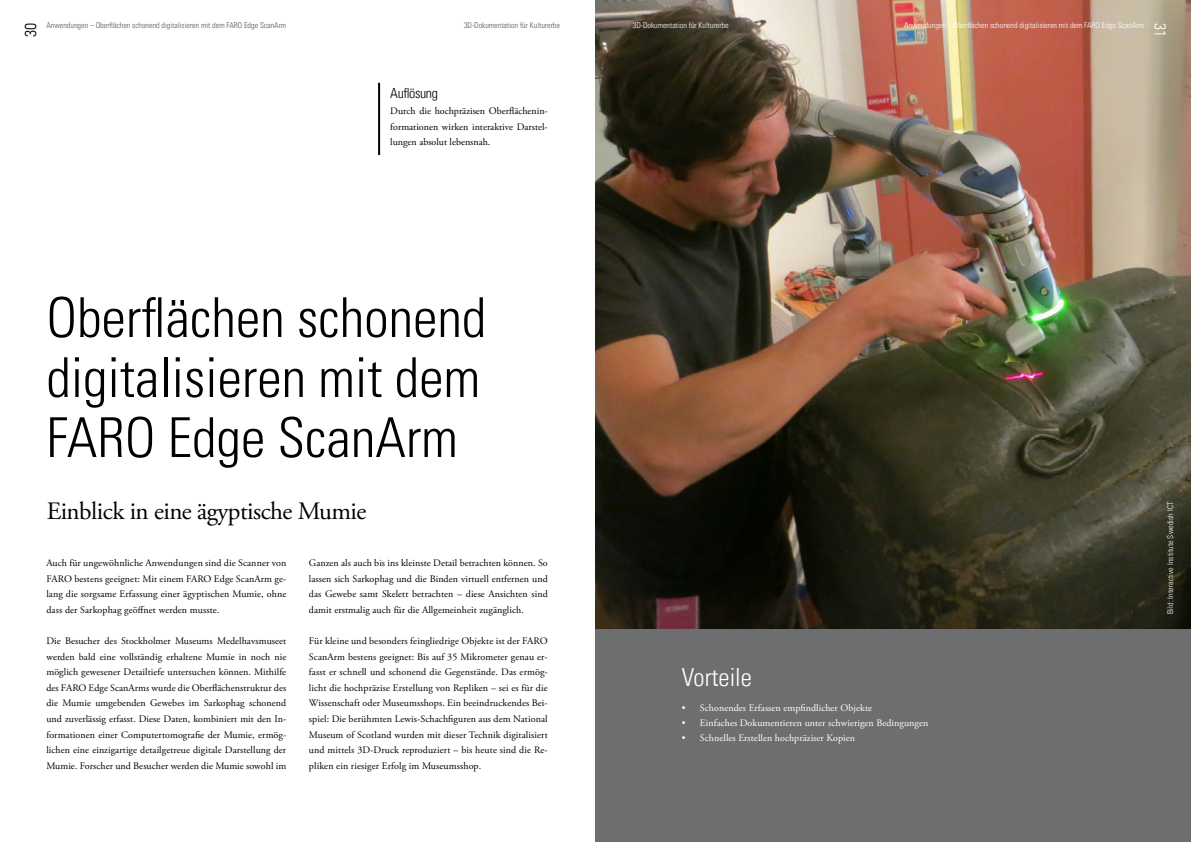
<style>
.page{position:relative;width:1191px;height:842px;background:#fff}
.page>*{position:absolute;margin:0;border:0;box-sizing:border-box;transform-origin:0 0}
.t1{font:300 condensed 55px/60px "Univers LT Std";color:#000;text-align:justify}
.t2{font:25px "Adobe Garamond Pro";letter-spacing:-.02em;color:#000}
.t3{font:300 condensed 25px "Univers LT Std";color:#fff}
.t4{font:300 condensed 16px "Univers LT Std";color:#000}
.t5{font:300 condensed 16px "Univers LT Std";color:#fff}
.t6{font:300 condensed 14px "Univers LT Std";letter-spacing:-.03em;color:#000}
.t7{font:10px/15.6px "Adobe Garamond Pro";letter-spacing:.005em;color:#000;text-align:justify}
.t8{font:10px "Adobe Garamond Pro";letter-spacing:.005em;color:#fff}
.t9{font:300 condensed 8px "Univers LT Std";color:#fff}
.t10{font:300 condensed 8px "Univers LT Std";color:#58585a}
</style>
<div class="page">
<img style="left:595px;top:0;width:596px;height:628px">
<div style="left:595px;top:628px;width:596px;height:214px;background:#6d6e70"></div>
<hr style="left:378px;top:83px;width:2px;height:72px;background:#000">
<h3 class="t4" style="left:21px;top:37px;width:16px;rotate:-90deg">30</h3>
<p class="t10" style="left:46px;top:21px;width:241px">Anwendungen – Oberflächen schonend digitalisieren mit dem FARO Edge ScanArm</p>
<p class="t10" style="left:464px;top:21px;width:97px">3D-Dokumentation für Kulturerbe</p>
<h3 class="t6" style="left:390px;top:85px;width:49px">Auflösung</h3>
<p class="t7" style="left:390px;top:103px;width:159px">Durch die hochpräzisen Oberflächenin&shy;formationen wirken interaktive Darstel&shy;lungen absolut lebensnah.</p>
<h1 class="t1" style="left:46px;top:288px;width:441px">Oberflächen schonend digitalisieren mit dem FARO Edge ScanArm</h1>
<h2 class="t2" style="left:47px;top:496px;width:321px">Einblick in eine ägyptische Mumie</h2>
<p class="t7" style="left:46px;top:555px;width:241px">Auch für ungewöhnliche Anwendungen sind die Scanner von FARO bestens geeignet: Mit einem FARO Edge ScanArm ge&shy;lang die sorgsame Erfassung einer ägyptischen Mumie, ohne dass der Sarkophag geöffnet werden musste.</p>
<p class="t7" style="left:46px;top:633px;width:241px">Die Besucher des Stockholmer Museums Medelhavsmuseet werden bald eine vollständig erhaltene Mumie in noch nie möglich gewesener Detailtiefe untersuchen können. Mithilfe des FARO Edge ScanArms wurde die Oberflächenstruktur des die Mumie umgebenden Gewebes im Sarkophag schonend und zuverlässig erfasst. Diese Daten, kombiniert mit den In&shy;formationen einer Computertomografie der Mumie, ermög&shy;lichen eine einzigartige detailgetreue digitale Darstellung der Mumie. Forscher und Besucher werden die Mumie sowohl im</p>
<p class="t7" style="left:309px;top:555px;width:240px">Ganzen als auch bis ins kleinste Detail betrachten können. So lassen sich Sarkophag und die Binden virtuell entfernen und das Gewebe samt Skelett betrachten – diese Ansichten sind damit erstmalig auch für die Allgemeinheit zugänglich.</p>
<p class="t7" style="left:309px;top:633px;width:240px">Für kleine und besonders feingliedrige Objekte ist der FARO ScanArm bestens geeignet: Bis auf 35 Mikrometer genau er&shy;fasst er schnell und schonend die Gegenstände. Das ermög&shy;licht die hochpräzise Erstellung von Repliken – sei es für die Wissenschaft oder Museumsshops. Ein beeindruckendes Bei&shy;spiel: Die berühmten Lewis-Schachfiguren aus dem National Museum of Scotland wurden mit dieser Technik digitalisiert und mittels 3D-Druck reproduziert – bis heute sind die Re&shy;pliken ein riesiger Erfolg im Museumsshop.</p>
<p class="t9" style="left:633px;top:21px;width:97px">3D-Dokumentation für Kulturerbe</p>
<p class="t9" style="left:904px;top:21px;width:241px">Anwendungen – Oberflächen schonend digitalisieren mit dem FARO Edge ScanArm</p>
<h3 class="t5" style="left:1170px;top:23px;width:16px;rotate:90deg">31</h3>
<h2 class="t3" style="left:682px;top:662px;width:71px">Vorteile</h2>
<p class="t8" style="left:682px;top:702px;width:192px">• Schonendes Erfassen empfindlicher Objekte</p>
<p class="t8" style="left:682px;top:717px;width:248px">• Einfaches Dokumentieren unter schwierigen Bedingungen</p>
<p class="t8" style="left:682px;top:732px;width:175px">• Schnelles Erstellen hochpräziser Kopien</p>
<p class="t9" style="left:1165px;top:614px;width:113px;rotate:-90deg">Bild: Interactive Institute Swedish ICT</p>
</div>
